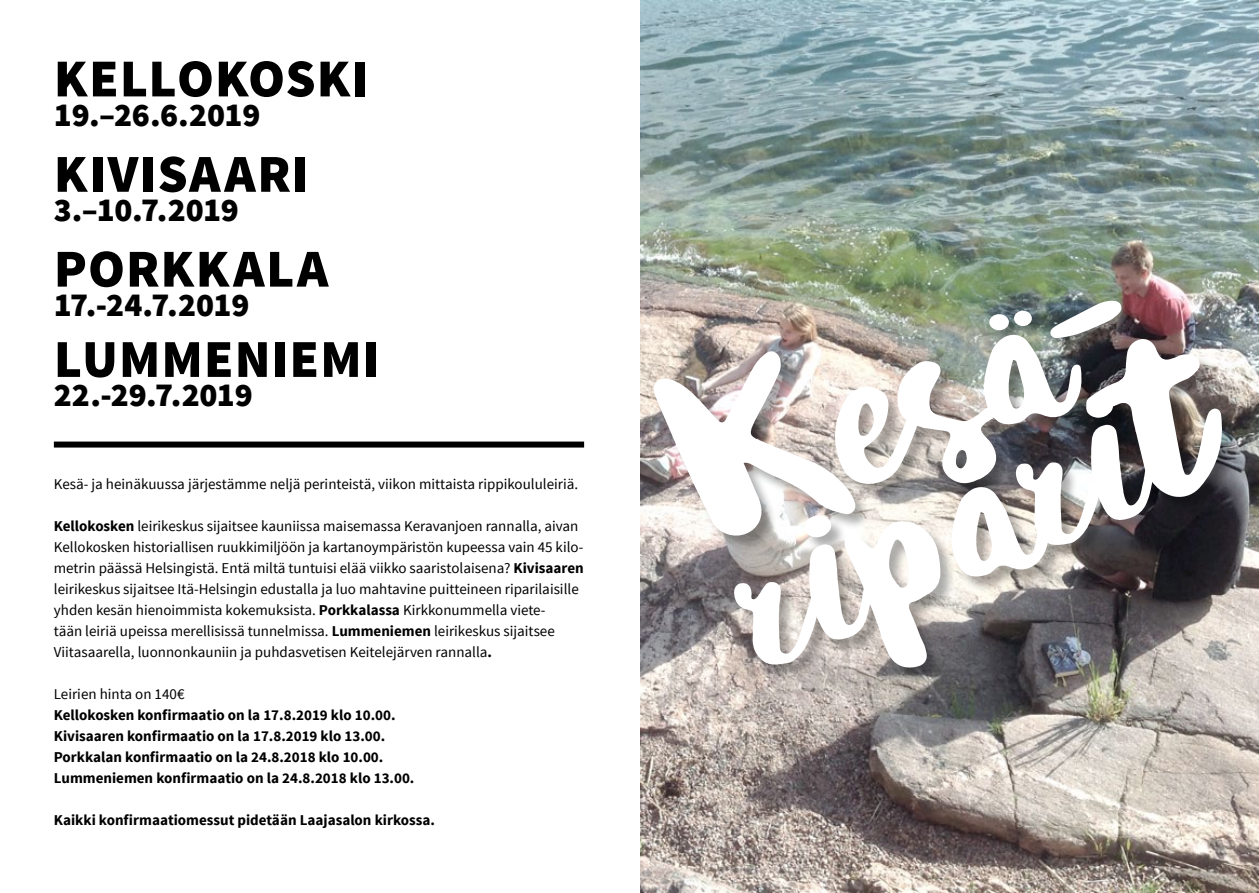
<style>
.page{position:relative;width:1259px;height:893px;background:#fff}
.page>*{position:absolute;margin:0;border:0;box-sizing:border-box;transform-origin:0 0}
.t1{font:255px "Andrea";color:#fff}
.t2{font:900 53.4px/95.1px "Source Sans Pro";letter-spacing:.02em;color:#000}
.t3{font:900 33.45px "Source Sans Pro";letter-spacing:-.005em;color:#000}
.t4{font:15px/21px "Source Sans Pro";color:#000}
.t5{font:700 15px/21px "Source Sans Pro";color:#000}
.s1{font-weight:700}
</style>
<div class="page">
<img style="left:640px;top:0;width:619px;height:893px">
<div style="left:54px;top:442px;width:530px;height:6px;background:#000"></div>
<div style="left:654px;top:301px;width:584px;height:383px;background:#000;opacity:.32"></div>
<div style="left:989px;top:314px;width:20px;height:16px;background:#fff;border-radius:50%"></div>
<div style="left:1014px;top:311px;width:18px;height:15px;background:#fff;border-radius:50%"></div>
<h2 class="t2" style="left:54px;top:33px;width:316px">KELLOKOSKI<br>KIVISAARI<br>PORKKALA</h2>
<h3 class="t3" style="left:54px;top:93px;width:208px">19.–26.6.2019</h3>
<h3 class="t3" style="left:54px;top:188px;width:187px">3.–10.7.2019</h3>
<h3 class="t3" style="left:54px;top:283px;width:197px">17.-24.7.2019</h3>
<h2 class="t2" style="left:54px;top:314px;width:327px">LUMMENIEMI</h2>
<h3 class="t3" style="left:54px;top:373px;width:200px">22.-29.7.2019</h3>
<p class="t4" style="left:54px;top:473px;width:526px">Kesä- ja heinäkuussa järjestämme neljä perinteistä, viikon mittaista rippikoululeiriä.</p>
<p class="t4" style="left:54px;top:515px;width:531px"><span class="s1">Kellokosken</span> leirikeskus sijaitsee kauniissa maisemassa Keravanjoen rannalla, aivan Kellokosken historiallisen ruukkimiljöön ja kartanoympäristön kupeessa vain 45 kilo&shy;metrin päässä Helsingistä. Entä miltä tuntuisi elää viikko saaristolaisena? <span class="s1">Kivisaaren </span>leirikeskus sijaitsee Itä-Helsingin edustalla ja luo mahtavine puitteineen riparilaisille yhden kesän hienoimmista kokemuksista. <span class="s1">Porkkalassa</span> Kirkkonummella viete-<br>tään leiriä upeissa merellisissä tunnelmissa. <span class="s1">Lummeniemen</span> leirikeskus sijaitsee Viitasaarella, luonnonkauniin ja puhdasvetisen Keitelejärven rannalla<span class="s1">.</span></p>
<p class="t4" style="left:54px;top:683px;width:132px">Leirien hinta on 140€</p>
<p class="t5" style="left:54px;top:705px;width:362px">Kellokosken konfirmaatio on la 17.8.2019 klo 10.00.<br>Kivisaaren konfirmaatio on la 17.8.2019 klo 13.00.<br>Porkkalan konfirmaatio on la 24.8.2018 klo 10.00.<br>Lummeniemen konfirmaatio on la 24.8.2018 klo 13.00.</p>
<p class="t5" style="left:54px;top:810px;width:382px">Kaikki konfirmaatiomessut pidetään Laajasalon kirkossa.</p>
<h1 class="t1" style="left:633px;top:375px;width:524px;rotate:-23deg">Kesa-</h1>
<h1 class="t1" style="left:682px;top:492px;width:506px;rotate:-23deg">riparit</h1>
</div>
